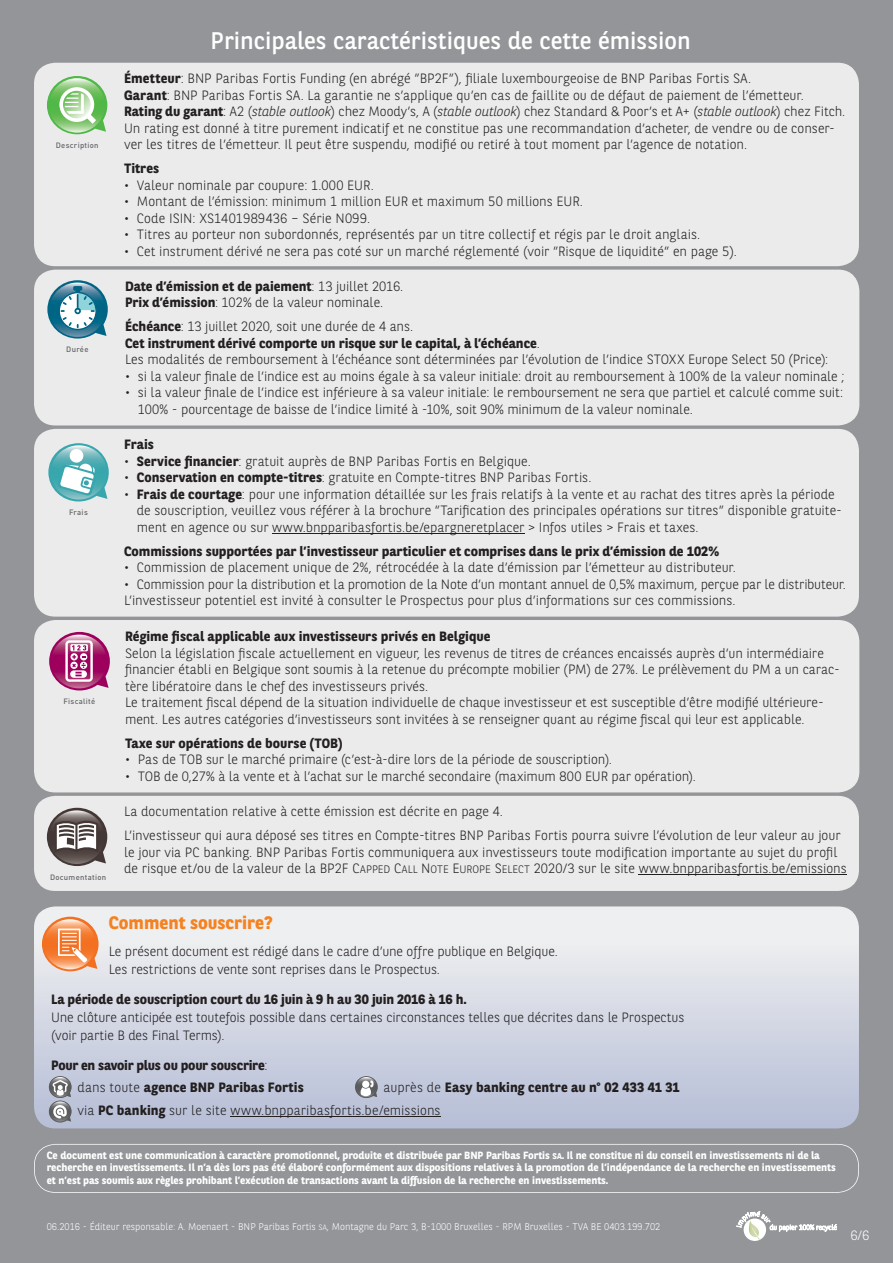
<style>
.page{position:relative;width:893px;height:1263px;background:#939598}
.page>*{position:absolute;margin:0;border:0;box-sizing:border-box;transform-origin:0 0}
.t1{font:24px "BNPP Sans";color:#fff}
.t2{font:700 18px "BNPP Sans";color:#f58220}
.t3{font:300 13.5px/16.5px "BNPP Sans";color:#231f20}
.t4{font:700 13.5px/16.5px "BNPP Sans";color:#231f20}
.t5{font:300 13.5px "BNPP Sans";color:#fff}
.t6{font:700 10.5px/12.8px "BNPP Sans";letter-spacing:-.005em;color:#fff}
.t7{font:300 9.75px "BNPP Sans";color:#fff}
.t8{font:500 7.65px "DIN";letter-spacing:.04em;color:#636466}
.s1{font-weight:700}
.s2{font-style:italic}
.s3{font-weight:300}
.s4{font-family:"BNPP Sans Light SC800";font-weight:400}
.s5{font-family:"BNPP Sans Light SC800";font-weight:400;font-size:10.8px}
.s6{font-family:"BNPP Sans Bold SC800";font-weight:400;font-size:8.4px}
.s7{font-family:"BNPP Sans Light SC800";font-weight:400;font-size:7.8px}
</style>
<div class="page">
<svg style="left:34px;top:1144px;width:825px;height:49px"></svg>
<svg style="left:736px;top:1211px;width:101px;height:29px"></svg>
<div style="left:34px;top:270px;width:825px;height:155px;background:#ebebec;border-radius:21px"></div>
<svg style="left:47px;top:280px;width:61px;height:59px"></svg>
<div style="left:34px;top:620px;width:825px;height:172px;background:#ebebec;border-radius:21px"></div>
<svg style="left:49px;top:632px;width:61px;height:58px"></svg>
<div style="left:34px;top:63px;width:825px;height:203px;background:#ebebec;border-radius:21px"></div>
<svg style="left:47px;top:76px;width:60px;height:58px"></svg>
<div style="left:34px;top:429px;width:825px;height:188px;background:#ebebec;border-radius:21px"></div>
<svg style="left:48px;top:443px;width:61px;height:58px"></svg>
<hr style="left:272px;top:533px;width:252px;height:1px;background:#231f20">
<div style="left:34px;top:796px;width:825px;height:95px;background:#ebebec;border-radius:21px"></div>
<svg style="left:47px;top:808px;width:60px;height:58px"></svg>
<hr style="left:639px;top:874px;width:208px;height:1px;background:#231f20">
<svg style="left:34px;top:906px;width:825px;height:222px;background:#d5d8e4"></svg>
<hr style="left:230px;top:1116px;width:211px;height:1px;background:#231f20">
<svg style="left:42px;top:917px;width:57px;height:54px;background:#f3a575"></svg>
<svg style="left:355px;top:1076px;width:23px;height:22px"></svg>
<svg style="left:49px;top:1076px;width:23px;height:46px"></svg>
<p class="t8" style="left:56px;top:141px;width:44px">Description</p>
<p class="t8" style="left:66px;top:345px;width:24px">Durée</p>
<p class="t8" style="left:69px;top:508px;width:20px">Frais</p>
<p class="t8" style="left:63px;top:696px;width:33px">Fiscalité</p>
<h1 class="t1" style="left:210px;top:24px;width:482px">Principales caractéristiques de cette émission</h1>
<p class="t3" style="left:124px;top:70px;width:723px"><span class="s1">Émetteur</span>: BNP Paribas Fortis Funding (en abrégé ”BP2F”), filiale luxembourgeoise de BNP Paribas Fortis SA.<br><span class="s1">Garant</span>: BNP Paribas Fortis SA. La garantie ne s’applique qu’en cas de faillite ou de défaut de paiement de l’émetteur.<br><span class="s1">Rating du garant</span>: A2 (<span class="s2">stable outlook</span>) chez Moody’s, A (<span class="s2">stable outlook</span>) chez Standard &amp; Poor’s et A+ (<span class="s2">stable outlook</span>) chez Fitch.<br>Un rating est donné à titre purement indicatif et ne constitue pas une recommandation d’acheter, de vendre ou de conser&shy;ver les titres de l’émetteur. Il peut être suspendu, modifié ou retiré à tout moment par l’agence de notation.</p>
<p class="t4" style="left:124px;top:160px;width:37px">Titres</p>
<p class="t3" style="left:124px;top:176px;width:251px">• Valeur nominale par coupure: 1.000 EUR.</p>
<p class="t3" style="left:124px;top:193px;width:460px">• Montant de l’émission: minimum 1 million EUR et maximum 50 millions EUR.</p>
<p class="t3" style="left:124px;top:209px;width:248px">• Code ISIN: XS1401989436 – Série N099.</p>
<p class="t3" style="left:124px;top:226px;width:578px">• Titres au porteur non subordonnés, représentés par un titre collectif et régis par le droit anglais.</p>
<p class="t3" style="left:124px;top:242px;width:614px">• Cet instrument dérivé ne sera pas coté sur un marché réglementé (voir ”Risque de liquidité” en page 5).</p>
<p class="t4" style="left:125px;top:277px;width:280px">Date d’émission et de paiement<span class="s3">: 13 juillet 2016.<br></span>Prix d’émission<span class="s3">: 102% de la valeur nominale.</span></p>
<p class="t3" style="left:125px;top:318px;width:705px"><span class="s1">Échéance</span>: 13 juillet 2020, soit une durée de 4 ans.<br><span class="s1">Cet instrument dérivé comporte un risque sur le capital, à l’échéance</span>.<br>Les modalités de remboursement à l’échéance sont déterminées par l’évolution de l’indice STOXX Europe Select 50 (Price):</p>
<p class="t3" style="left:125px;top:367px;width:721px">• si la valeur finale de l’indice est au moins égale à sa valeur initiale: droit au remboursement à 100% de la valeur nominale ;</p>
<p class="t3" style="left:138px;top:384px;width:707px;text-indent:-13px">• si la valeur finale de l’indice est inférieure à sa valeur initiale: le remboursement ne sera que partiel et calculé comme suit:<br>100% - pourcentage de baisse de l’indice limité à -10%, soit 90% minimum de la valeur nominale.</p>
<p class="t4" style="left:124px;top:436px;width:31px">Frais</p>
<p class="t3" style="left:124px;top:452px;width:408px">• <span class="s1">Service financier</span>: gratuit auprès de BNP Paribas Fortis en Belgique.</p>
<p class="t3" style="left:124px;top:469px;width:469px">• <span class="s1">Conservation en compte-titres</span>: gratuite en Compte-titres BNP Paribas Fortis.</p>
<p class="t3" style="left:137px;top:485px;width:707px;text-indent:-13px">• <span class="s1">Frais de courtage</span>: pour une information détaillée sur les frais relatifs à la vente et au rachat des titres après la période de souscription, veuillez vous référer à la brochure ”Tarification des principales opérations sur titres” disponible gratuite&shy;ment en agence ou sur www.bnpparibasfortis.be/epargneretplacer &gt; Infos utiles &gt; Frais et taxes.</p>
<p class="t4" style="left:124px;top:542px;width:596px">Commissions supportées par l’investisseur particulier et comprises dans le prix d’émission de 102%</p>
<p class="t3" style="left:124px;top:559px;width:613px">• Commission de placement unique de 2%, rétrocédée à la date d’émission par l’émetteur au distributeur.</p>
<p class="t3" style="left:124px;top:575px;width:723px">• Commission pour la distribution et la promotion de la Note d’un montant annuel de 0,5% maximum, perçue par le distributeur.<br>L’investisseur potentiel est invité à consulter le Prospectus pour plus d’informations sur ces commissions.</p>
<p class="t4" style="left:125px;top:628px;width:367px">Régime fiscal applicable aux investisseurs privés en Belgique</p>
<p class="t3" style="left:125px;top:644px;width:716px">Selon la législation fiscale actuellement en vigueur, les revenus de titres de créances encaissés auprès d’un intermédiaire financier établi en Belgique sont soumis à la retenue du précompte mobilier (PM) de 27%. Le prélèvement du PM a un carac&shy;tère libératoire dans le chef des investisseurs privés.<br>Le traitement fiscal dépend de la situation individuelle de chaque investisseur et est susceptible d’être modifié ultérieure&shy;ment. Les autres catégories d’investisseurs sont invitées à se renseigner quant au régime fiscal qui leur est applicable.</p>
<p class="t4" style="left:125px;top:734px;width:219px">Taxe sur opérations de bourse (TOB)</p>
<p class="t3" style="left:125px;top:751px;width:488px">• Pas de TOB sur le marché primaire (c’est-à-dire lors de la période de souscription).</p>
<p class="t3" style="left:125px;top:767px;width:572px">• TOB de 0,27% à la vente et à l’achat sur le marché secondaire (maximum 800 EUR par opération).</p>
<p class="t3" style="left:124px;top:799px;width:718px;line-height:24px">La documentation relative à cette émission est décrite en page 4.<br>L’investisseur qui aura déposé ses titres en Compte-titres BNP Paribas Fortis pourra suivre l’évolution de leur valeur au jour</p>
<p class="t3" style="left:124px;top:843px;width:724px">le jour via PC banking. BNP Paribas Fortis communiquera aux investisseurs toute modification importante au sujet du profil de risque et/ou de la valeur de la BP2F <span class="s4">C</span><span class="s5">APPED</span> <span class="s4">C</span><span class="s5">ALL</span> <span class="s4">N</span><span class="s5">OTE</span> <span class="s4">E</span><span class="s5">UROPE</span> <span class="s4">S</span><span class="s5">ELECT</span> 2020/3 sur le site www.bnpparibasfortis.be/emissions</p>
<h2 class="t2" style="left:109px;top:911px;width:165px">Comment souscrire?</h2>
<p class="t3" style="left:109px;top:941px;width:450px;line-height:18px">Le présent document est rédigé dans le cadre d’une offre publique en Belgique.<br>Les restrictions de vente sont reprises dans le Prospectus.</p>
<p class="t4" style="left:51px;top:990px;width:417px">La période de souscription court du 16 juin à 9 h au 30 juin 2016 à 16 h.</p>
<p class="t3" style="left:51px;top:1007px;width:635px;line-height:18px">Une clôture anticipée est toutefois possible dans certaines circonstances telles que décrites dans le Prospectus (voir partie B des Final Terms).</p>
<p class="t4" style="left:77px;top:1053px;width:228px;line-height:22.5px;text-indent:-26px">Pour en savoir plus ou pour souscrire<span class="s3">:<br>dans toute</span> agence BNP Paribas Fortis</p>
<p class="t8" style="left:50px;top:872px;width:58px">Documentation</p>
<p class="t3" style="left:77px;top:1076px;width:604px;line-height:22.5px;text-indent:306px">auprès de <span class="s1">Easy banking centre au n° 02 433 41 31 </span>via <span class="s1">PC banking</span> sur le site www.bnpparibasfortis.be/emissions</p>
<p class="t6" style="left:47px;top:1148px;width:790px">Ce document est une communication à caractère promotionnel, produite et distribuée par BNP Paribas Fortis <span class="s6">SA</span>. Il ne constitue ni du conseil en investissements ni de la recherche en investissements. Il n’a dès lors pas été élaboré conformément aux dispositions relatives à la promotion de l’indépendance de la recherche en investissements et n’est pas soumis aux règles prohibant l’exécution de transactions avant la diffusion de la recherche en investissements.</p>
<p class="t7" style="left:47px;top:1220px;width:615px">06.2016 - Éditeur responsable: A. Moenaert - BNP Paribas Fortis <span class="s7">SA</span>, Montagne du Parc 3, B-1000 Bruxelles - RPM Bruxelles - TVA BE 0403.199.702</p>
<p class="t5" style="left:850px;top:1226px;width:20px">6/6</p>
</div>
